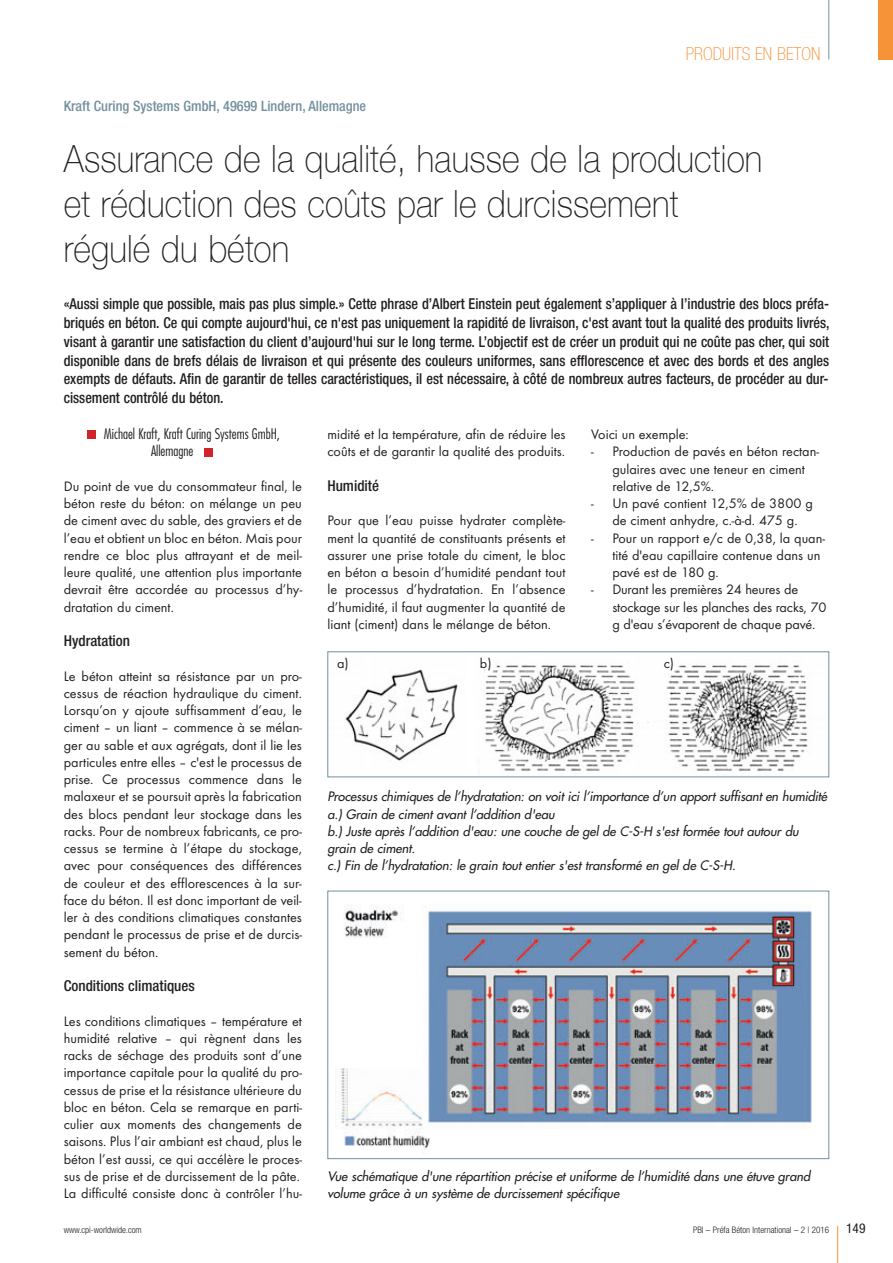
<style>
.page{position:relative;width:893px;height:1263px;background:#fff}
.page>*{position:absolute;margin:0;border:0;box-sizing:border-box;transform-origin:0 0}
.t1{font:100 37.5px/45px "Helvetica Neue";letter-spacing:.005em;color:#231f20;scale:.9 1}
.t2{font:100 condensed 18px "Helvetica Neue";color:#f69238}
.t3{font:500 condensed 15px/18.8px "Helvetica Neue";color:#231f20;text-align:justify;scale:.95 1}
.t4{font:500 condensed 15px "Helvetica Neue";color:#231f20}
.t5{font:14.25px/17.2px "Futura T";color:#231f20}
.t6{font:300 condensed 14.25px/17.2px "Futura";color:#231f20}
.t7{font:500 condensed 14.25px "Helvetica Neue";color:#73909f}
.t8{font:condensed 13.5px "Helvetica Neue";color:#231f20}
.t9{font:italic 12.75px/17.2px "Futura";letter-spacing:-.005em;color:#231f20}
.t10{font:300 condensed 9px "Helvetica Neue";color:#231f20}
</style>
<div class="page">
<hr style="left:837px;top:1226px;width:1px;height:37px;background:#f69238">
<hr style="left:828px;top:0;width:1px;height:60px;background:#73909f">
<div style="left:878px;top:0;width:15px;height:60px;background:#f69238"></div>
<div style="left:87px;top:430px;width:9px;height:9px;background:#d1232a"></div>
<div style="left:205px;top:448px;width:8px;height:8px;background:#d1232a"></div>
<img style="left:345px;top:665px;width:463px;height:106px">
<div style="left:327px;top:651px;width:502px;height:126px;border:1px solid #73909f"></div>
<img style="left:335px;top:905px;width:477px;height:245px">
<div style="left:327px;top:891px;width:502px;height:268px;border:1px solid #73909f"></div>
<p class="t2" style="left:686px;top:47px;width:136px">PRODUITS EN BETON</p>
<p class="t7" style="left:64px;top:101px;width:304px">Kraft Curing Systems GmbH, 49699 Lindern, Allemagne</p>
<h1 class="t1" style="left:64px;top:136px;width:778px">Assurance de la qualité, hausse de la production et réduction des coûts par le durcissement régulé du béton</h1>
<p class="t3" style="left:64px;top:296px;width:808px">«Aussi simple que possible, mais pas plus simple.» Cette phrase d’Albert Einstein peut également s’appliquer à l’industrie des blocs préfa&shy;briqués en béton. Ce qui compte aujourd'hui, ce n'est pas uniquement la rapidité de livraison, c'est avant tout la qualité des produits livrés, visant à garantir une satisfaction du client d’aujourd'hui sur le long terme. L’objectif est de créer un produit qui ne coûte pas cher, qui soit disponible dans de brefs délais de livraison et qui présente des couleurs uniformes, sans efflorescence et avec des bords et des angles exempts de défauts. Afin de garantir de telles caractéristiques, il est nécessaire, à côté de nombreux autres facteurs, de procéder au dur&shy;cissement contrôlé du béton.</p>
<p class="t6" style="left:151px;top:426px;width:130px;text-indent:-47px">Michael Kraft, Kraft Curing Systems GmbH,<br>Allemagne</p>
<p class="t5" style="left:64px;top:479px;width:240px;text-align:justify">Du point de vue du consommateur final, le béton reste du béton: on mélange un peu de ciment avec du sable, des graviers et de l’eau et obtient un bloc en béton. Mais pour rendre ce bloc plus attrayant et de meil&shy;leure qualité, une attention plus importante devrait être accordée au processus d’hy&shy;dratation du ciment.</p>
<p class="t4" style="left:64px;top:635px;width:68px">Hydratation</p>
<p class="t5" style="left:64px;top:668px;width:240px;text-align:justify">Le béton atteint sa résistance par un pro&shy;cessus de réaction hydraulique du ciment.<br>Lorsqu’on y ajoute suffisamment d’eau, le ciment – un liant – commence à se mélan&shy;ger au sable et aux agrégats, dont il lie les particules entre elles – c'est le processus de prise. Ce processus commence dans le malaxeur et se poursuit après la fabrication des blocs pendant leur stockage dans les racks. Pour de nombreux fabricants, ce pro&shy;cessus se termine à l’étape du stockage, avec pour conséquences des différences de couleur et des efflorescences à la sur&shy;face du béton. Il est donc important de veil&shy;ler à des conditions climatiques constantes pendant le processus de prise et de durcis&shy;sement du béton.</p>
<p class="t4" style="left:64px;top:980px;width:132px">Conditions climatiques</p>
<p class="t5" style="left:64px;top:1013px;width:240px">Les conditions climatiques – température et humidité relative – qui règnent dans les racks de séchage des produits sont d’une importance capitale pour la qualité du pro&shy;cessus de prise et la résistance ultérieure du bloc en béton. Cela se remarque en parti&shy;culier aux moments des changements de saisons. Plus l’air ambiant est chaud, plus le béton l’est aussi, ce qui accélère le proces&shy;sus de prise et de durcissement de la pâte.<br>La difficulté consiste donc à contrôler l’hu-</p>
<p class="t5" style="left:327px;top:427px;width:240px">midité et la température, afin de réduire les coûts et de garantir la qualité des produits.</p>
<p class="t4" style="left:327px;top:480px;width:53px">Humidité</p>
<p class="t5" style="left:327px;top:513px;width:240px;text-align:justify">Pour que l’eau puisse hydrater complète&shy;ment la quantité de constituants présents et assurer une prise totale du ciment, le bloc en béton a besoin d’humidité pendant tout le processus d’hydratation. En l’absence d’humidité, il faut augmenter la quantité de liant (ciment) dans le mélange de béton.</p>
<p class="t5" style="left:591px;top:427px;width:99px">Voici un exemple:</p>
<p class="t5" style="left:612px;top:444px;width:208px;text-indent:-21px">- Production de pavés en béton rectan&shy;gulaires avec une teneur en ciment relative de 12,5%.</p>
<p class="t5" style="left:591px;top:496px;width:223px;text-align:center">- Un pavé contient 12,5% de 3800 g de ciment anhydre, c.-à-d. 475 g.</p>
<p class="t5" style="left:612px;top:530px;width:214px;text-indent:-21px">- Pour un rapport e/c de 0,38, la quan&shy;tité d'eau capillaire contenue dans un pavé est de 180 g.</p>
<p class="t5" style="left:612px;top:582px;width:216px;text-indent:-21px">- Durant les premières 24 heures de stockage sur les planches des racks, 70 g d'eau s’évaporent de chaque pavé.</p>
<p class="t5" style="left:337px;top:656px;width:13px">a)</p>
<p class="t5" style="left:480px;top:656px;width:13px">b)</p>
<p class="t5" style="left:664px;top:656px;width:12px">c)</p>
<p class="t9" style="left:327px;top:789px;width:503px">Processus chimiques de l’hydratation: on voit ici l’importance d’un apport suffisant en humidité a.) Grain de ciment avant l’addition d'eau<br>b.) Juste après l’addition d'eau: une couche de gel de C-S-H s'est formée tout autour du grain de ciment.<br>c.) Fin de l’hydratation: le grain tout entier s'est transformé en gel de C-S-H.</p>
<p class="t9" style="left:327px;top:1168px;width:486px">Vue schématique d'une répartition précise et uniforme de l’humidité dans une étuve grand volume grâce à un système de durcissement spécifique</p>
<p class="t10" style="left:64px;top:1226px;width:79px">www.cpi-worldwide.com</p>
<p class="t10" style="left:693px;top:1226px;width:138px">PBI – Préfa Béton International – 2 | 2016</p>
<p class="t8" style="left:846px;top:1223px;width:21px">149</p>
</div>
